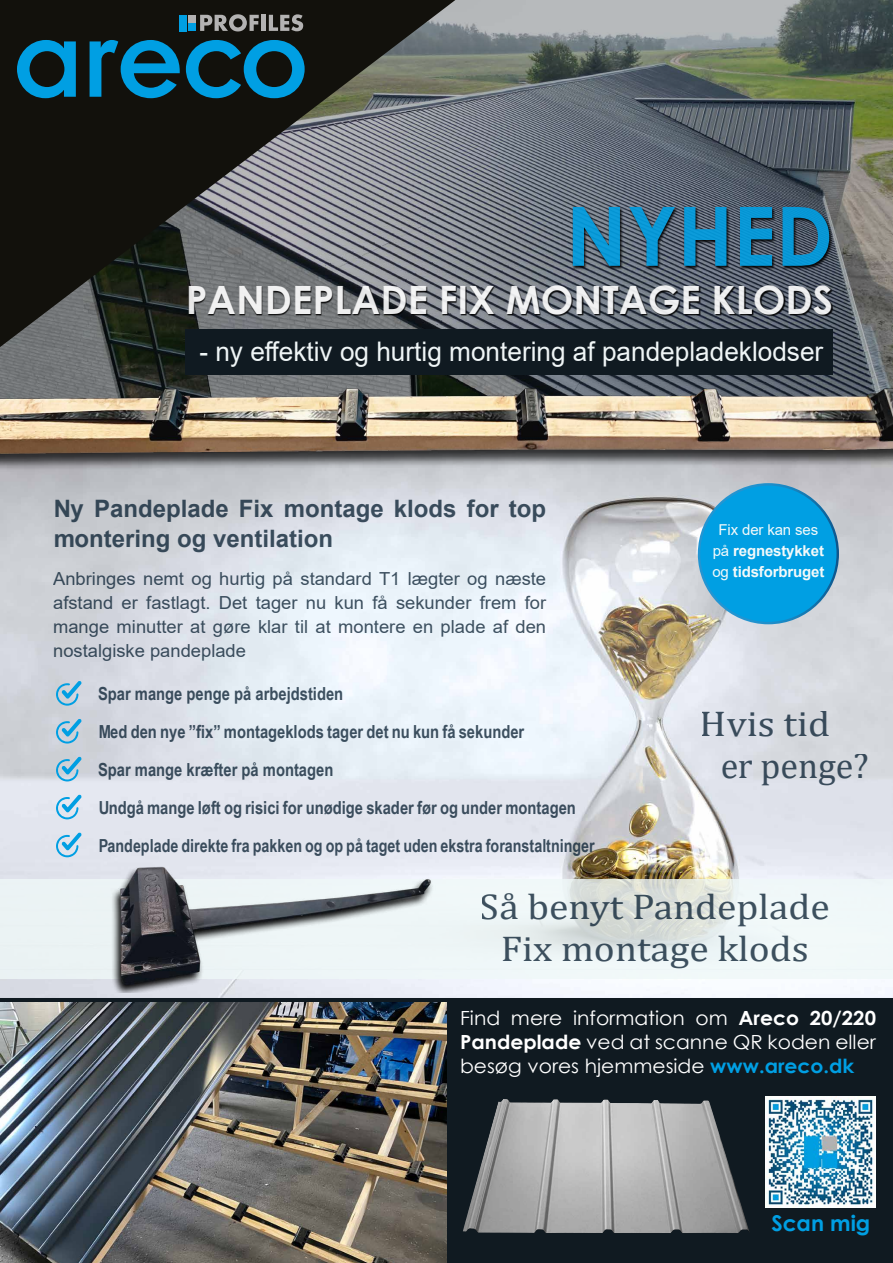
<style>
.page{position:relative;width:893px;height:1263px;background:#fff}
.page>*{position:absolute;margin:0;border:0;box-sizing:border-box;transform-origin:0 0}
.t1{font:700 81.9px "Century Gothic";color:#009fe3}
.t2{font:700 39px "Century Gothic";color:#fff}
.t3{font:36px/42px "Cambria Math";color:#102638;text-align:center;scale:1.1 1}
.t4{font:36px "Cambria Math";color:#102638}
.t5{font:27px "Arial";color:#eff5f6}
.t6{font:700 24px/30px "Arial";color:#102638}
.t7{font:700 21.75px "Century Gothic";color:#009fe3}
.t8{font:19.5px/24px "Century Gothic";color:#fff;text-align:justify;scale:1.04 1}
.t9{font:700 18px/38px "Arial Narrow";color:#102638}
.t10{font:18px/24px "Arial";color:#102638;text-align:justify}
.t11{font:700 15px/21px "Arial";letter-spacing:-.01em;color:#f3f9fa;text-align:center}
.s1{font-weight:400}
.s2{font-weight:700}
.s3{font-weight:700;color:#009fe3}
</style>
<div class="page">
<div style="left:0;top:997px;width:893px;height:266px;background:#101a21"></div>
<img style="left:0;top:471px;width:893px;height:526px">
<img style="left:0;top:1002px;width:446px;height:261px">
<svg style="left:0;top:0;width:893px;height:379px;background:#6a7173"></svg>
<svg style="left:455px;top:286px;width:378px;height:30px;background:#3a3f46"></svg>
<svg style="left:572px;top:207px;width:261px;height:63px;background:#353941"></svg>
<svg style="left:0;top:0;width:455px;height:347px;background:#424342"></svg>
<svg style="left:17px;top:40px;width:59px;height:58px;background:#076287"></svg>
<svg style="left:90px;top:40px;width:90px;height:58px;background:#085b7c"></svg>
<svg style="left:186px;top:40px;width:119px;height:58px;background:#095370"></svg>
<svg style="left:200px;top:14px;width:59px;height:17px"></svg>
<hr style="left:261px;top:15px;width:4px;height:16px;background:#b3b2b2">
<svg style="left:269px;top:14px;width:34px;height:17px"></svg>
<div style="left:188px;top:15px;width:8px;height:7px;background:#b3b2b2"></div>
<div style="left:188px;top:24px;width:8px;height:7px;background:#009fe3"></div>
<div style="left:179px;top:15px;width:7px;height:16px;background:#009fe3"></div>
<svg style="left:0;top:880px;width:893px;height:99px;fill:#edf5f7"></svg>
<div style="left:699px;top:484px;width:139px;height:139px;background:#009fe3;border-radius:50%"></div>
<svg style="left:56px;top:681px;width:26px;height:25px"></svg>
<svg style="left:56px;top:719px;width:26px;height:24px"></svg>
<svg style="left:56px;top:756px;width:26px;height:25px"></svg>
<svg style="left:56px;top:794px;width:26px;height:25px"></svg>
<svg style="left:56px;top:832px;width:26px;height:25px"></svg>
<div style="left:0;top:389px;width:893px;height:82px;background:#000;opacity:.75"></div>
<img style="left:0;top:379px;width:893px;height:82px">
<div style="left:185px;top:329px;width:648px;height:45px;background:#101a21"></div>
<img style="left:87px;top:848px;width:351px;height:145px">
<img style="left:766px;top:1097px;width:110px;height:110px">
<img style="left:463px;top:1099px;width:286px;height:134px">
<h1 class="t1" style="left:566px;top:174px;width:269px">NYHED</h1>
<h2 class="t2" style="left:185px;top:270px;width:649px">PANDEPLADE FIX MONTAGE KLODS</h2>
<h3 class="t5" style="left:199px;top:333px;width:625px">- ny effektiv og hurtig montering af pandepladeklodser</h3>
<h3 class="t6" style="left:53px;top:494px;width:495px">Ny Pandeplade Fix montage klods for top montering og ventilation</h3>
<p class="t10" style="left:53px;top:566px;width:495px">Anbringes nemt og hurtig på standard T1 lægter og næste afstand er fastlagt. Det tager nu kun få sekunder frem for mange minutter at gøre klar til at montere en plade af den nostalgiske pandeplade</p>
<p class="t9" style="left:98px;top:674px;width:498px">Spar mange penge på arbejdstiden<br>Med den nye ”fix” montageklods tager det nu kun få sekunder<br>Spar mange kræfter på montagen<br>Undgå mange løft og risici for unødige skader før og under montagen Pandeplade direkte fra pakken og op på taget uden ekstra foranstaltninger</p>
<p class="t11" style="left:712px;top:519px;width:113px"><span class="s1">Fix der kan ses på</span> regnestykket <span class="s1">og</span> tidsforbruget</p>
<h3 class="t3" style="left:700px;top:703px;width:120px">Hvis tid</h3>
<h3 class="t4" style="left:720px;top:745px;width:150px">er penge?</h3>
<h3 class="t3" style="left:480px;top:886px;width:320px">Så benyt Pandeplade<br>Fix montage klods</h3>
<p class="t8" style="left:460px;top:1005px;width:401px">Find mere information om <span class="s2">Areco 20/220<br>Pandeplade</span> ved at scanne QR koden eller besøg vores hjemmeside <span class="s3">www.areco.dk</span></p>
<p class="t7" style="left:771px;top:1206px;width:101px">Scan mig</p>
</div>
